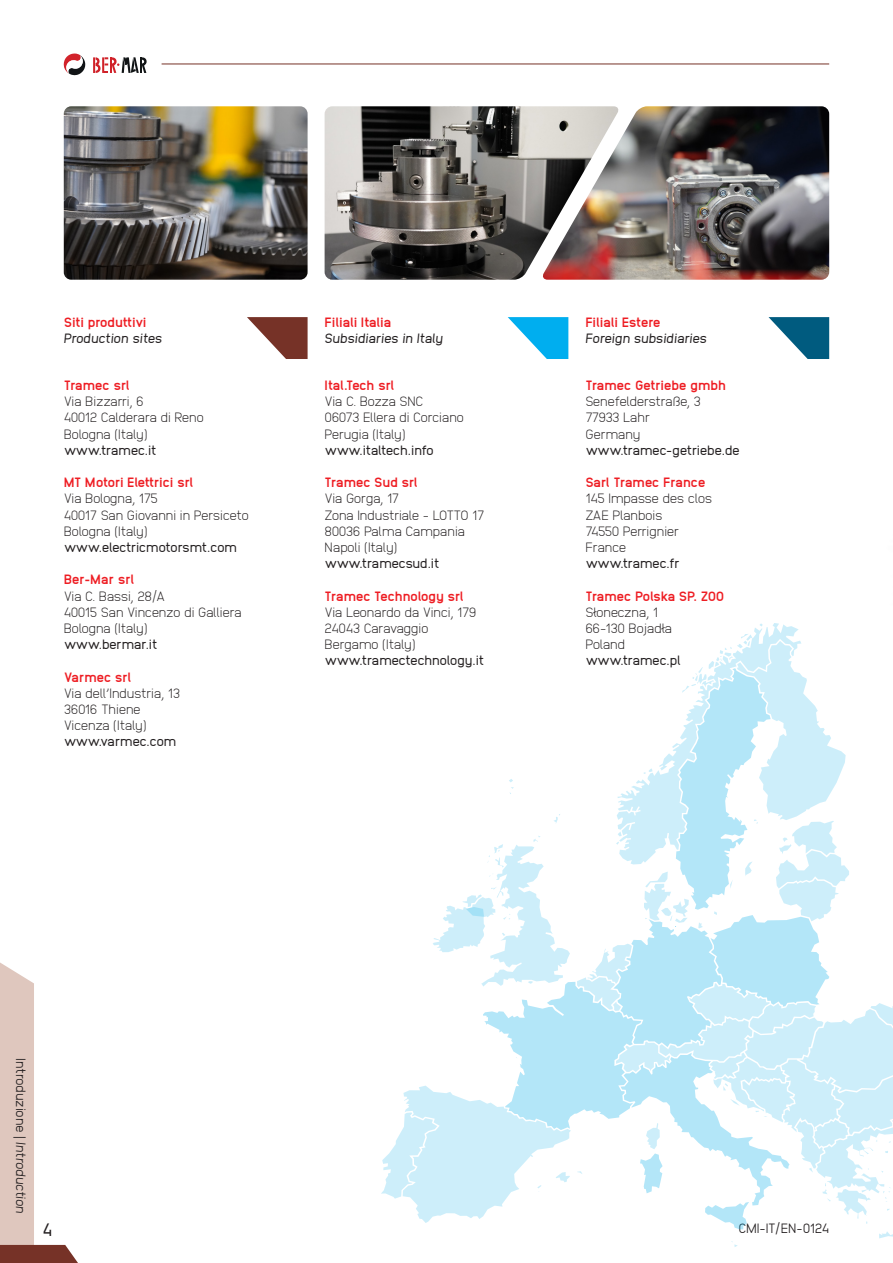
<style>
.page{position:relative;width:893px;height:1263px;background:#fff}
.page>*{position:absolute;margin:0;border:0;box-sizing:border-box;transform-origin:0 0}
.t1{font:18px "Anodina";color:#231f20}
.t2{font:200 13.5px/16.2px "Anodina";letter-spacing:-.03em;color:#231f20}
.t3{font:800 13.5px "Anodina";letter-spacing:-.03em;color:#ee1d23}
.t4{font:13.5px "Anodina";letter-spacing:-.05em;color:#231f20}
.t5{font:italic 13.5px "Anodina";letter-spacing:-.02em;color:#231f20}
.t6{font:800 13.5px "Anodina";letter-spacing:-.05em;color:#ee1d23}
.t7{font:300 13.5px "Anodina";letter-spacing:-.02em;color:#231f20}
.t8{font:13.5px "Anodina";letter-spacing:-.03em;color:#231f20}
.t9{font:200 13.5px "Anodina";letter-spacing:-.05em;color:#231f20}
.s1{font-style:italic}
</style>
<div class="page">
<svg style="left:0;top:962px;width:78px;height:301px"></svg>
<hr style="left:162px;top:64px;width:667px;height:1px;background:#763227">
<svg style="left:93px;top:57px;width:54px;height:16px"></svg>
<svg style="left:64px;top:54px;width:22px;height:21px"></svg>
<svg style="left:381px;top:623px;width:512px;height:624px"></svg>
<div style="left:325px;top:624px;width:174px;height:129px;background:#fff"></div>
<svg style="left:247px;top:317px;width:61px;height:42px"></svg>
<svg style="left:508px;top:317px;width:60px;height:42px"></svg>
<svg style="left:768px;top:317px;width:61px;height:42px"></svg>
<img style="left:325px;top:106px;width:217px;height:174px">
<img style="left:542px;top:106px;width:287px;height:174px">
<img style="left:64px;top:106px;width:244px;height:174px">
<p class="t3" style="left:64px;top:312px;width:84px">Siti produttivi</p>
<p class="t5" style="left:64px;top:328px;width:100px">Production sites</p>
<p class="t6" style="left:64px;top:376px;width:68px">Tramec srl</p>
<p class="t2" style="left:64px;top:393px;width:81px">Via Bizzarri, 6</p>
<p class="t2" style="left:64px;top:409px;width:142px">40012 Calderara di Reno</p>
<p class="t2" style="left:64px;top:425px;width:85px">Bologna (Italy)</p>
<p class="t4" style="left:64px;top:440px;width:94px">www.tramec.it</p>
<p class="t3" style="left:64px;top:473px;width:131px">MT Motori Elettrici srl</p>
<p class="t2" style="left:64px;top:490px;width:96px">Via Bologna, 175</p>
<p class="t2" style="left:64px;top:506px;width:187px">40017 San Giovanni in Persiceto</p>
<p class="t2" style="left:64px;top:522px;width:85px">Bologna (Italy)</p>
<p class="t4" style="left:64px;top:538px;width:175px">www.electricmotorsmt.com</p>
<p class="t3" style="left:64px;top:570px;width:72px">Ber-Mar srl</p>
<p class="t2" style="left:64px;top:587px;width:103px">Via C. Bassi, 28/A</p>
<p class="t2" style="left:64px;top:603px;width:179px">40015 San Vincenzo di Galliera</p>
<p class="t2" style="left:64px;top:620px;width:85px">Bologna (Italy)</p>
<p class="t8" style="left:64px;top:635px;width:95px">www.bermar.it</p>
<p class="t3" style="left:64px;top:667px;width:69px">Varmec srl</p>
<p class="t2" style="left:64px;top:684px;width:118px">Via dell’Industria, 13</p>
<p class="t2" style="left:64px;top:701px;width:79px">36016 Thiene</p>
<p class="t2" style="left:64px;top:717px;width:84px">Vicenza (Italy)</p>
<p class="t4" style="left:64px;top:732px;width:114px">www.varmec.com</p>
<p class="t3" style="left:325px;top:312px;width:68px">Filiali Italia</p>
<p class="t5" style="left:325px;top:328px;width:120px">Subsidiaries in Italy</p>
<p class="t3" style="left:325px;top:376px;width:71px">Ital.Tech srl</p>
<p class="t2" style="left:325px;top:393px;width:100px">Via C. Bozza SNC</p>
<p class="t2" style="left:325px;top:409px;width:141px">06073 Ellera di Corciano</p>
<p class="t2" style="left:325px;top:425px;width:83px">Perugia (Italy)</p>
<p class="t4" style="left:325px;top:440px;width:111px">www.italtech.info</p>
<p class="t3" style="left:325px;top:473px;width:95px">Tramec Sud srl</p>
<p class="t2" style="left:325px;top:490px;width:161px">Via Gorga, 17<br>Zona Industriale - LOTTO 17</p>
<p class="t2" style="left:325px;top:522px;width:142px">80036 Palma Campania</p>
<p class="t2" style="left:325px;top:539px;width:74px">Napoli (Italy)</p>
<p class="t4" style="left:325px;top:554px;width:116px">www.tramecsud.it</p>
<p class="t3" style="left:325px;top:586px;width:141px">Tramec Technology srl</p>
<p class="t2" style="left:325px;top:603px;width:153px">Via Leonardo da Vinci, 179</p>
<p class="t2" style="left:325px;top:620px;width:106px">24043 Caravaggio</p>
<p class="t2" style="left:325px;top:636px;width:92px">Bergamo (Italy)</p>
<p class="t4" style="left:325px;top:651px;width:161px">www.tramectechnology.it</p>
<p class="t3" style="left:585px;top:312px;width:77px">Filiali Estere</p>
<p class="t5" style="left:585px;top:328px;width:123px">Foreign subsidiaries</p>
<p class="t3" style="left:585px;top:376px;width:142px">Tramec Getriebe gmbh</p>
<p class="t2" style="left:585px;top:393px;width:117px">Senefelderstraße, 3</p>
<p class="t9" style="left:585px;top:408px;width:67px">77933 Lahr</p>
<p class="t2" style="left:585px;top:425px;width:57px">Germany</p>
<p class="t8" style="left:585px;top:440px;width:156px">www.tramec-getriebe.de</p>
<p class="t6" style="left:585px;top:473px;width:122px">Sarl Tramec France</p>
<p class="t2" style="left:585px;top:490px;width:128px">145 Impasse des clos<br>ZAE Planbois</p>
<p class="t2" style="left:585px;top:522px;width:96px">74550 Perrignier</p>
<p class="t2" style="left:585px;top:539px;width:43px">France</p>
<p class="t4" style="left:585px;top:554px;width:96px">www.tramec.fr</p>
<p class="t6" style="left:585px;top:586px;width:140px">Tramec Polska SP. ZOO</p>
<p class="t2" style="left:585px;top:603px;width:74px">Słoneczna, 1</p>
<p class="t2" style="left:585px;top:620px;width:88px">66-130 Bojadła</p>
<p class="t2" style="left:585px;top:636px;width:41px">Poland</p>
<p class="t4" style="left:585px;top:651px;width:97px">www.tramec.pl</p>
<p class="t7" style="left:31px;top:1058px;width:157px;rotate:90deg">Introduzione | <span class="s1">Introduction</span></p>
<h1 class="t1" style="left:43px;top:1216px;width:11px">4</h1>
<p class="t7" style="left:738px;top:1218px;width:92px">CMI-IT/EN-0124</p>
</div>
